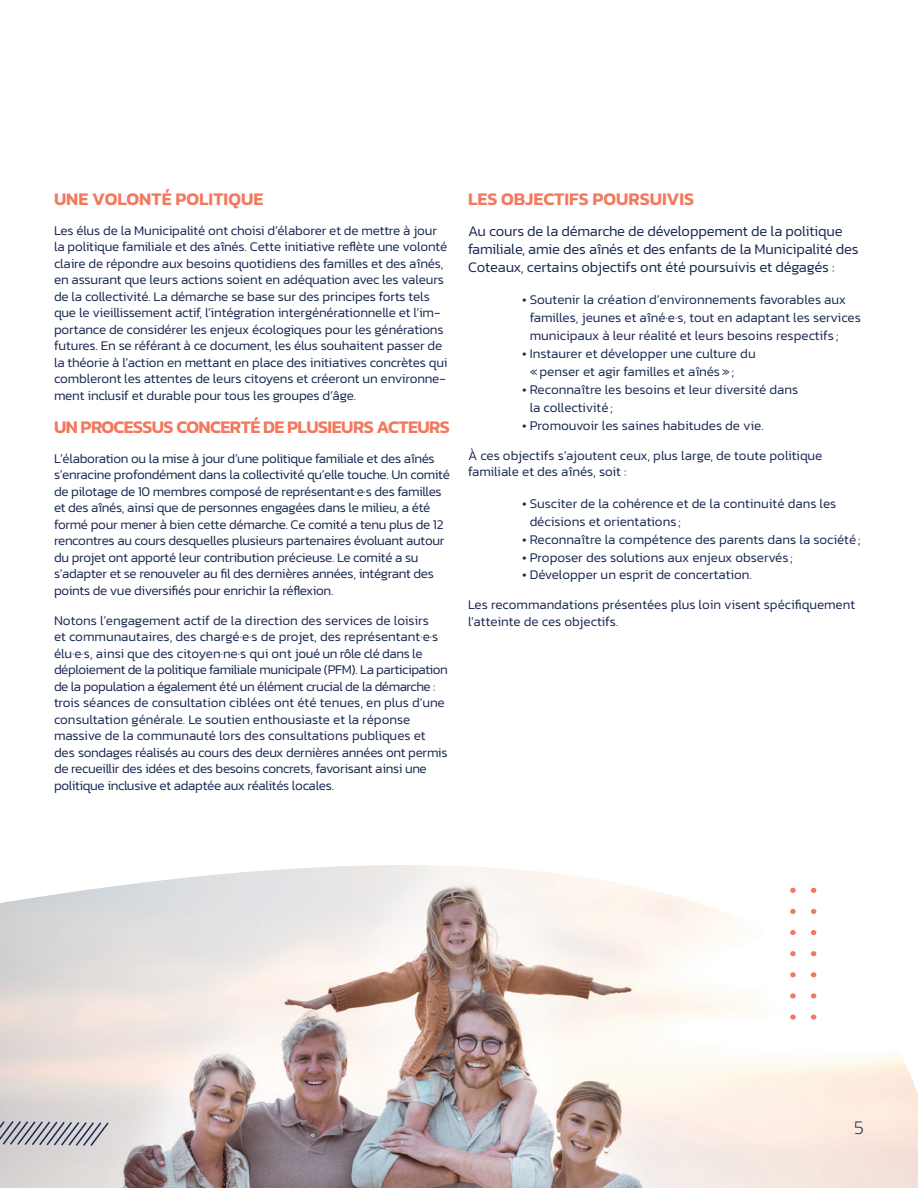
<style>
.page{position:relative;width:918px;height:1188px;background:#fff}
.page>*{position:absolute;margin:0;border:0;box-sizing:border-box;transform-origin:0 0}
.t1{font:200 19.5px "Kanit";color:#1a2851}
.t2{font:600 18px "Kanit";letter-spacing:-.015em;color:#f3785d}
.t3{font:300 14.85px/18px "Kanit";letter-spacing:-.01em;color:#1a2851}
.t4{font:300 13.5px/16.5px "Kanit";letter-spacing:-.015em;color:#1a2851}
</style>
<div class="page">
<img style="left:0;top:865px;width:918px;height:323px">
<svg style="left:0;top:1118px;width:110px;height:30px;background:#b4b4bc"></svg>
<svg style="left:790px;top:1015px;width:6px;height:5px"></svg>
<svg style="left:790px;top:993px;width:6px;height:5px"></svg>
<svg style="left:790px;top:972px;width:6px;height:5px"></svg>
<svg style="left:790px;top:951px;width:6px;height:5px"></svg>
<svg style="left:790px;top:930px;width:6px;height:5px"></svg>
<svg style="left:790px;top:909px;width:6px;height:5px"></svg>
<svg style="left:790px;top:888px;width:6px;height:5px"></svg>
<svg style="left:811px;top:1015px;width:5px;height:5px"></svg>
<svg style="left:811px;top:993px;width:5px;height:5px"></svg>
<svg style="left:811px;top:972px;width:5px;height:5px"></svg>
<svg style="left:811px;top:951px;width:5px;height:5px"></svg>
<svg style="left:811px;top:930px;width:5px;height:5px"></svg>
<svg style="left:811px;top:909px;width:5px;height:5px"></svg>
<svg style="left:811px;top:888px;width:5px;height:5px"></svg>
<h2 class="t2" style="left:54px;top:185px;width:211px">UNE VOLONTÉ POLITIQUE</h2>
<p class="t4" style="left:54px;top:222px;width:395px">Les élus de la Municipalité ont choisi d’élaborer et de mettre à jour la politique familiale et des aînés. Cette initiative reflète une volonté claire de répondre aux besoins quotidiens des familles et des aînés, en assurant que leurs actions soient en adéquation avec les valeurs de la collectivité. La démarche se base sur des principes forts tels que le vieillissement actif, l’intégration intergénérationnelle et l’im&shy;portance de considérer les enjeux écologiques pour les générations futures. En se référant à ce document, les élus souhaitent passer de la théorie à l’action en mettant en place des initiatives concrètes qui combleront les attentes de leurs citoyens et créeront un environne&shy;ment inclusif et durable pour tous les groupes d’âge.</p>
<h2 class="t2" style="left:54px;top:413px;width:397px">UN PROCESSUS CONCERTÉ DE PLUSIEURS ACTEURS</h2>
<p class="t4" style="left:54px;top:450px;width:397px">L’élaboration ou la mise à jour d’une politique familiale et des aînés s’enracine profondément dans la collectivité qu’elle touche. Un comité de pilotage de 10 membres composé de représentant·e·s des familles et des aînés, ainsi que de personnes engagées dans le milieu, a été formé pour mener à bien cette démarche. Ce comité a tenu plus de 12 rencontres au cours desquelles plusieurs partenaires évoluant autour du projet ont apporté leur contribution précieuse. Le comité a su s’adapter et se renouveler au fil des dernières années, intégrant des points de vue diversifiés pour enrichir la réflexion.</p>
<p class="t4" style="left:54px;top:612px;width:395px">Notons l’engagement actif de la direction des services de loisirs<br>et communautaires, des chargé·e·s de projet, des représentant·e·s élu·e·s, ainsi que des citoyen·ne·s qui ont joué un rôle clé dans le déploiement de la politique familiale municipale (PFM). La participation de la population a également été un élément crucial de la démarche : trois séances de consultation ciblées ont été tenues, en plus d’une consultation générale. Le soutien enthousiaste et la réponse massive de la communauté lors des consultations publiques et des sondages réalisés au cours des deux dernières années ont permis de recueillir des idées et des besoins concrets, favorisant ainsi une politique inclusive et adaptée aux réalités locales.</p>
<h2 class="t2" style="left:468px;top:185px;width:228px">LES OBJECTIFS POURSUIVIS</h2>
<p class="t3" style="left:468px;top:222px;width:392px">Au cours de la démarche de développement de la politique familiale, amie des aînés et des enfants de la Municipalité des<br>Coteaux, certains objectifs ont été poursuivis et dégagés :</p>
<p class="t4" style="left:530px;top:290px;width:333px;line-height:18px;text-indent:-8px">• Soutenir la création d’environnements favorables aux familles, jeunes et aîné·e·s, tout en adaptant les services municipaux à leur réalité et leurs besoins respectifs ;</p>
<p class="t4" style="left:530px;top:344px;width:228px;line-height:18px;text-indent:-8px">• Instaurer et développer une culture du «penser et agir familles et aînés»;</p>
<p class="t4" style="left:530px;top:380px;width:270px;line-height:18px;text-indent:-8px">• Reconnaître les besoins et leur diversité dans la collectivité;</p>
<p class="t4" style="left:522px;top:417px;width:243px">• Promouvoir les saines habitudes de vie.</p>
<p class="t4" style="left:468px;top:447px;width:356px">À ces objectifs s’ajoutent ceux, plus large, de toute politique familiale et des aînés, soit :</p>
<p class="t4" style="left:530px;top:494px;width:308px;line-height:18px;text-indent:-8px">• Susciter de la cohérence et de la continuité dans les décisions et orientations ;</p>
<p class="t4" style="left:522px;top:531px;width:340px">• Reconnaître la compétence des parents dans la société;</p>
<p class="t4" style="left:522px;top:549px;width:272px">• Proposer des solutions aux enjeux observés ;</p>
<p class="t4" style="left:522px;top:567px;width:231px">• Développer un esprit de concertation.</p>
<p class="t4" style="left:468px;top:597px;width:389px">Les recommandations présentées plus loin visent spécifiquement l’atteinte de ces objectifs.</p>
<h1 class="t1" style="left:854px;top:1114px;width:11px">5</h1>
</div>
